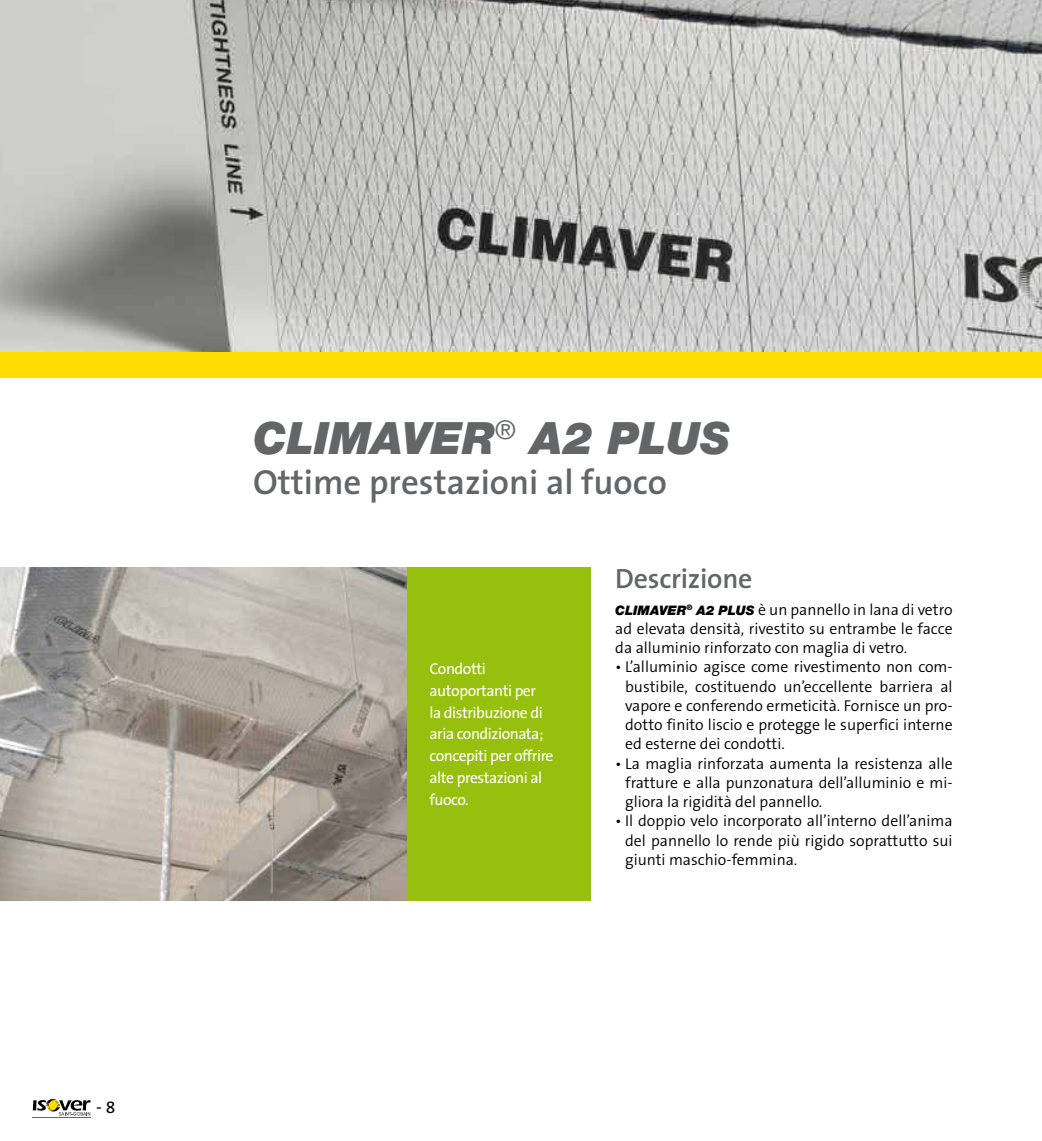
<style>
.page{position:relative;width:1042px;height:1141px;background:#fff}
.page>*{position:absolute;margin:0;border:0;box-sizing:border-box;transform-origin:0 0}
.t1{font:italic 900 44.62px "Helvetica Neue LT Std";color:#646567}
.t2{font:600 35px "The Sans";color:#646567}
.t3{font:600 28px "The Sans";letter-spacing:-.01em;color:#646567}
.t4{font:17.5px "The Sans B5 Plain";color:#000}
.t5{font:300 15.75px/19.2px "The Sans B4";color:#000;text-align:justify}
.t6{font:15.75px/21.9px "The Sans B5 Plain";letter-spacing:-.03em;color:#fff}
.s1{font-family:"Helvetica Neue LT Std";font-weight:900;font-style:italic;font-size:13.12px}
</style>
<div class="page">
<img style="left:0;top:0;width:1042px;height:352px">
<div style="left:0;top:352px;width:1042px;height:25px;background:#fd0"></div>
<hr style="left:33px;top:1117px;width:58px;height:1px;background:#646567">
<svg style="left:33px;top:1099px;width:58px;height:17px"></svg>
<img style="left:0;top:567px;width:407px;height:333px">
<div style="left:407px;top:567px;width:183px;height:333px;background:#97bf0d"></div>
<p class="t4" style="left:96px;top:1098px;width:21px">- 8</p>
<h1 class="t1" style="left:253px;top:411px;width:478px">CLIMAVER<sup>®</sup> A2 PLUS</h1>
<h2 class="t2" style="left:253px;top:453px;width:416px">Ottime prestazioni al fuoco</h2>
<p class="t6" style="left:429px;top:658px;width:126px">Condotti autoportanti per<br>la distribuzione di aria condizionata; concepiti per offrire alte prestazioni al fuoco.</p>
<h3 class="t3" style="left:615px;top:555px;width:139px">Descrizione</h3>
<p class="t5" style="left:615px;top:600px;width:339px"><span class="s1">CLIMAVER</span><sup>®</sup> <span class="s1">A2 PLUS</span> è un pannello in lana di vetro ad elevata densità, rivestito su entrambe le facce da alluminio rinforzato con maglia di vetro.</p>
<p class="t5" style="left:625px;top:658px;width:329px;text-indent:-10px">• L’alluminio agisce come rivestimento non com&shy;bustibile, costituendo un’eccellente barriera al vapore e conferendo ermeticità. Fornisce un pro&shy;dotto finito liscio e protegge le superfici interne ed esterne dei condotti.</p>
<p class="t5" style="left:625px;top:754px;width:329px;text-indent:-10px">• La maglia rinforzata aumenta la resistenza alle fratture e alla punzonatura dell’alluminio e mi&shy;gliora la rigidità del pannello.</p>
<p class="t5" style="left:625px;top:812px;width:329px;text-indent:-10px">• Il doppio velo incorporato all’interno dell’anima del pannello lo rende più rigido soprattutto sui giunti maschio-femmina.</p>
</div>
